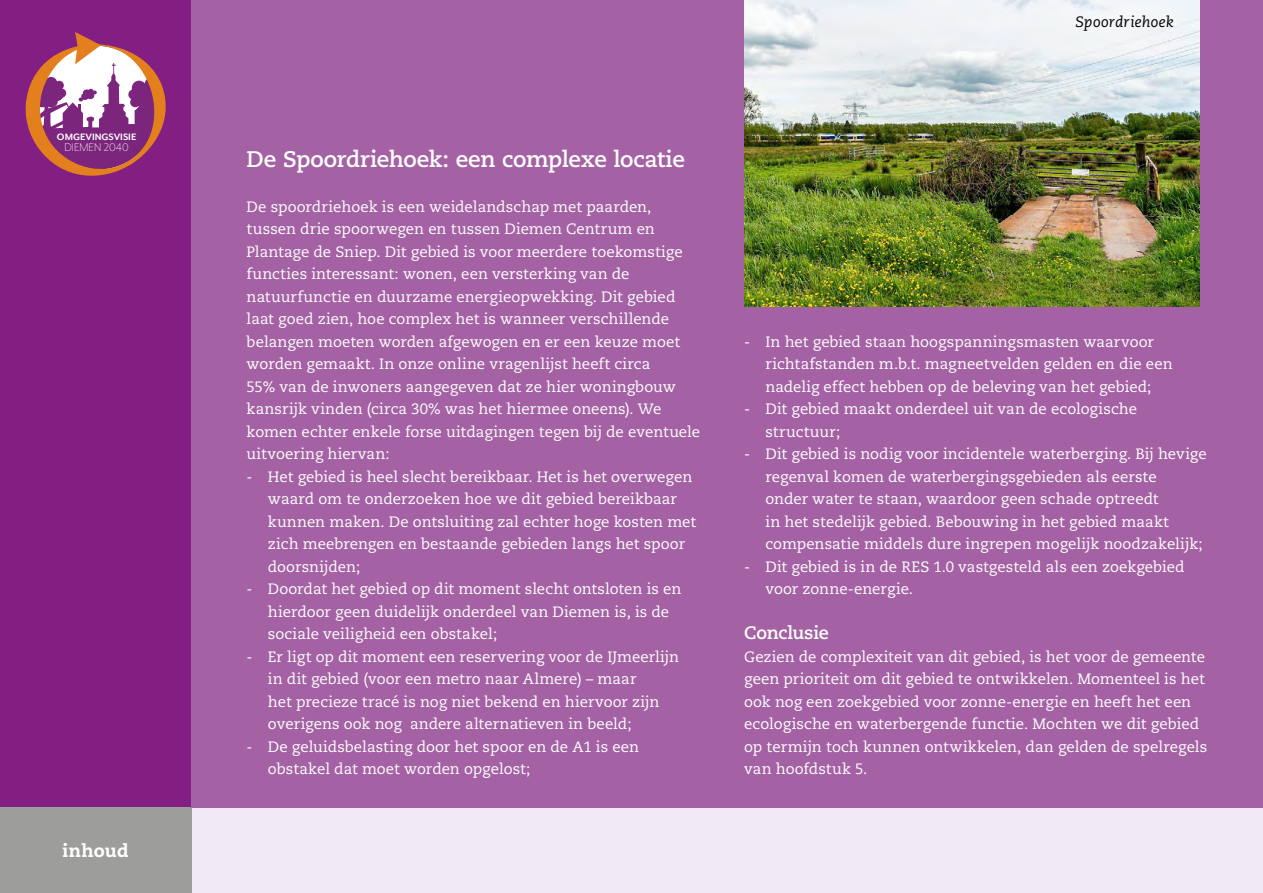
<style>
.page{position:relative;width:1263px;height:893px;background:#fff}
.page>*{position:absolute;margin:0;border:0;box-sizing:border-box;transform-origin:0 0}
.subkop_15_wit{font:700 22.5px "Caecilia LT Std";letter-spacing:-.015em;color:#fff}
.kopje_12_wit{font:700 18px "Caecilia LT Std";letter-spacing:-.015em;color:#fff}
.t1{font:800 18px "Caecilia LT Std";letter-spacing:.01em;color:#fff}
.inspringen{font:15px/22.5px "Caecilia LT Std";color:#fff}
.plat_wit{font:15px/22.5px "Caecilia LT Std";color:#fff}
.t2{font:italic 15px "Caecilia LT Std";letter-spacing:.02em;color:#000}
.t3{font:300 12.9px "Mr Eaves XL Mod OT";color:#fff}
.t4{font:700 10.65px "Mr Eaves San OT";color:#fff}
</style>
<div class="page">
<div style="left:191px;top:0;width:1072px;height:893px;background:#f1e9f5"></div>
<div style="left:0;top:0;width:191px;height:893px;background:#831f82"></div>
<svg style="left:26px;top:32px;width:140px;height:144px"></svg>
<div style="left:0;top:808px;width:191px;height:85px;background:#9d9d9c"></div>
<div style="left:191px;top:0;width:1072px;height:808px;background:#a462a4"></div>
<img style="left:744px;top:0;width:455px;height:307px">
<p class="t4" style="left:57px;top:131px;width:81px">OMGEVINGSVISIE</p>
<p class="t3" style="left:64px;top:141px;width:66px">DIEMEN 2040</p>
<p class="t1" style="left:63px;top:839px;width:68px">inhoud</p>
<p class="t2" style="left:1075px;top:14px;width:100px">Spoordriehoek</p>
<p class="subkop_15_wit" style="left:247px;top:145px;width:440px">De Spoordriehoek: een complexe locatie</p>
<p class="plat_wit" style="left:247px;top:195px;width:455px">De spoordriehoek is een weidelandschap met paarden, tussen drie spoorwegen en tussen Diemen Centrum en Plantage de Sniep. Dit gebied is voor meerdere toekomstige functies interessant: wonen, een versterking van de natuurfunctie en duurzame energieopwekking. Dit gebied laat goed zien, hoe complex het is wanneer verschillende belangen moeten worden afgewogen en er een keuze moet worden gemaakt. In onze online vragenlijst heeft circa<br>55% van de inwoners aangegeven dat ze hier woningbouw kansrijk vinden (circa 30% was het hiermee oneens). We komen echter enkele forse uitdagingen tegen bij de eventuele uitvoering hiervan:</p>
<p class="inspringen" style="left:268px;top:465px;width:430px;text-indent:-21px">- Het gebied is heel slecht bereikbaar. Het is het overwegen waard om te onderzoeken hoe we dit gebied bereikbaar kunnen maken. De ontsluiting zal echter hoge kosten met zich meebrengen en bestaande gebieden langs het spoor doorsnijden;</p>
<p class="inspringen" style="left:268px;top:578px;width:415px;text-indent:-21px">- Doordat het gebied op dit moment slecht ontsloten is en hierdoor geen duidelijk onderdeel van Diemen is, is de sociale veiligheid een obstakel;</p>
<p class="inspringen" style="left:268px;top:645px;width:413px;text-indent:-21px">- Er ligt op dit moment een reservering voor de IJmeerlijn in dit gebied (voor een metro naar Almere) – maar<br>het precieze tracé is nog niet bekend en hiervoor zijn overigens ook nog andere alternatieven in beeld;</p>
<p class="inspringen" style="left:268px;top:735px;width:373px;text-indent:-21px">- De geluidsbelasting door het spoor en de A1 is een obstakel dat moet worden opgelost;</p>
<p class="inspringen" style="left:765px;top:330px;width:409px;text-indent:-21px">- In het gebied staan hoogspanningsmasten waarvoor richtafstanden m.b.t. magneetvelden gelden en die een nadelig effect hebben op de beleving van het gebied;</p>
<p class="inspringen" style="left:765px;top:398px;width:373px;text-indent:-21px">- Dit gebied maakt onderdeel uit van de ecologische structuur;</p>
<p class="inspringen" style="left:765px;top:443px;width:443px;text-indent:-21px">- Dit gebied is nodig voor incidentele waterberging. Bij hevige regenval komen de waterbergingsgebieden als eerste<br>onder water te staan, waardoor geen schade optreedt<br>in het stedelijk gebied. Bebouwing in het gebied maakt compensatie middels dure ingrepen mogelijk noodzakelijk;</p>
<p class="inspringen" style="left:765px;top:555px;width:421px;text-indent:-21px">- Dit gebied is in de RES 1.0 vastgesteld als een zoekgebied voor zonne-energie.</p>
<p class="kopje_12_wit" style="left:744px;top:622px;width:86px">Conclusie</p>
<p class="plat_wit" style="left:744px;top:645px;width:465px">Gezien de complexiteit van dit gebied, is het voor de gemeente geen prioriteit om dit gebied te ontwikkelen. Momenteel is het ook nog een zoekgebied voor zonne-energie en heeft het een ecologische en waterbergende functie. Mochten we dit gebied op termijn toch kunnen ontwikkelen, dan gelden de spelregels van hoofdstuk 5.</p>
</div>
